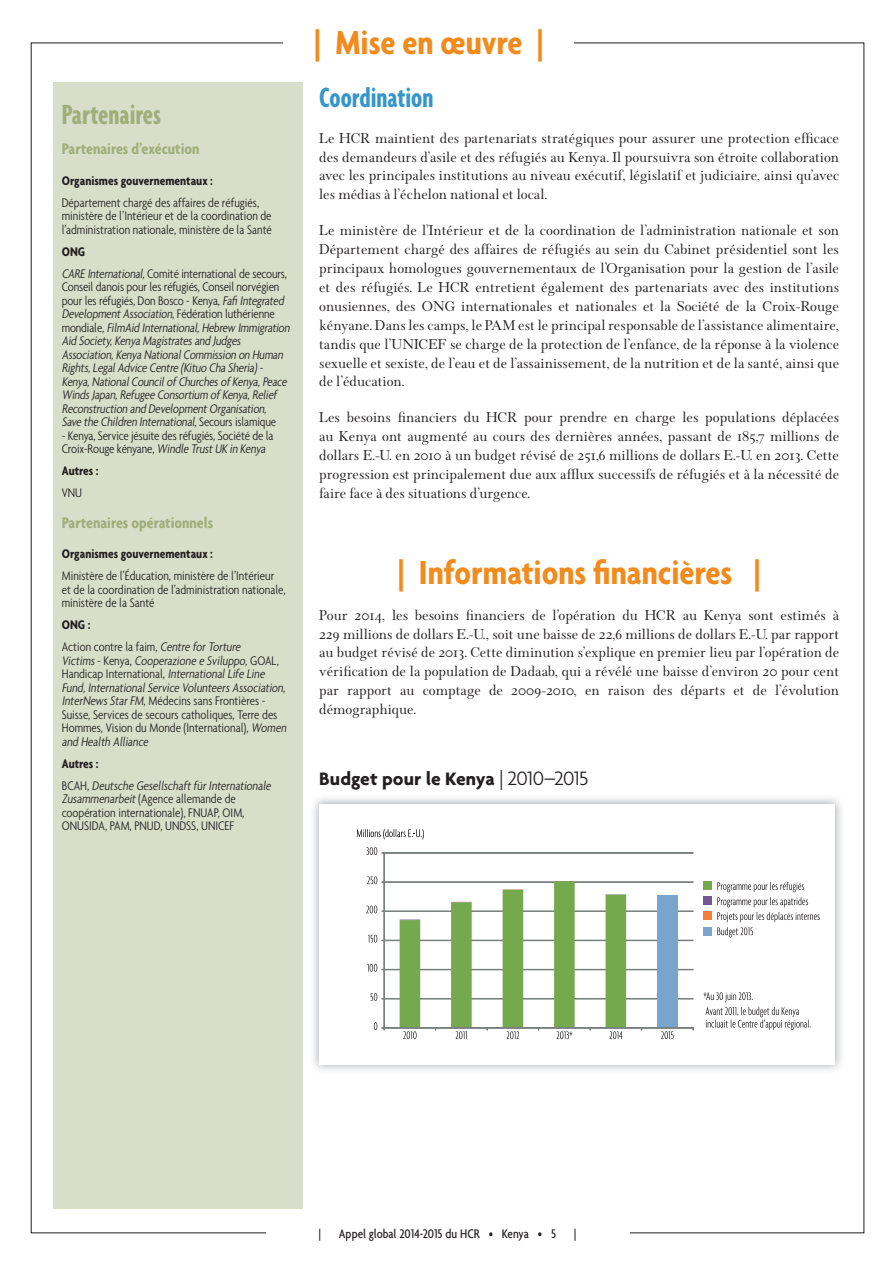
<style>
.page{position:relative;width:893px;height:1263px;background:#fff}
.page>*{position:absolute;margin:0;border:0;box-sizing:border-box;transform-origin:0 0}
.t1{font:700 condensed 36px "Agenda";color:#f28b1d}
.t2{font:700 extra-condensed 30px "Agenda";color:#3695ca}
.t3{font:700 extra-condensed 30px "Agenda";color:#9fae7a}
.t4{font:700 19.5px "Agenda";color:#231f20}
.t5{font:700 condensed 16.5px "Agenda";color:#9fae7a}
.t6{font:15.75px/18.9px "Wessex";color:#231f20;text-align:justify}
.t7{font:300 condensed 13.5px/13.5px "Agenda";color:#231f20}
.t8{font:italic 300 condensed 13.5px/13.5px "Agenda";letter-spacing:-.03em;color:#231f20}
.t9{font:700 condensed 13.5px "Agenda";color:#231f20}
.t10{font:500 condensed 13.5px "Agenda";letter-spacing:-.005em;color:#231f20}
.s1{font-weight:700}
.s2{font-style:italic}
.s3{font-style:normal}
.s4{font-weight:700;font-style:normal}
.s5{font-weight:300;font-size:21px}
</style>
<div class="page">
<div style="left:384px;top:853px;width:309px;height:1px;border:1px solid #7a7f80"></div>
<div style="left:384px;top:882px;width:309px;height:1px;border:1px solid #7a7f80"></div>
<div style="left:384px;top:911px;width:309px;height:1px;border:1px solid #7a7f80"></div>
<div style="left:384px;top:940px;width:309px;height:1px;border:1px solid #7a7f80"></div>
<div style="left:384px;top:969px;width:309px;height:1px;border:1px solid #7a7f80"></div>
<div style="left:384px;top:998px;width:309px;height:1px;border:1px solid #7a7f80"></div>
<div style="left:657px;top:895px;width:21px;height:133px;background:#79a5cc"></div>
<div style="left:384px;top:853px;width:1px;height:175px;border:1px solid #7a7f80"></div>
<div style="left:384px;top:1028px;width:309px;height:1px;border:1px solid #7a7f80"></div>
<svg style="left:374px;top:1022px;width:11px;height:8px"></svg>
<svg style="left:371px;top:993px;width:13px;height:8px"></svg>
<svg style="left:367px;top:964px;width:17px;height:8px"></svg>
<svg style="left:368px;top:935px;width:16px;height:7px"></svg>
<svg style="left:366px;top:905px;width:18px;height:8px"></svg>
<svg style="left:367px;top:876px;width:17px;height:8px"></svg>
<svg style="left:366px;top:847px;width:18px;height:8px"></svg>
<svg style="left:400px;top:881px;width:226px;height:158px"></svg>
<svg style="left:661px;top:1031px;width:13px;height:8px"></svg>
<svg style="left:357px;top:829px;width:67px;height:10px"></svg>
<div style="left:703px;top:927px;width:9px;height:8px;background:#79a5cc"></div>
<div style="left:703px;top:881px;width:9px;height:9px;background:#74a94e"></div>
<div style="left:703px;top:897px;width:9px;height:8px;background:#745695"></div>
<div style="left:703px;top:912px;width:9px;height:8px;background:#f47f38"></div>
<svg style="left:717px;top:882px;width:103px;height:55px"></svg>
<svg style="left:704px;top:992px;width:107px;height:38px"></svg>
<div style="left:53px;top:83px;width:250px;height:1126px;background:#d8dec9"></div>
<h2 class="t3" style="left:62px;top:97px;width:101px">Partenaires</h2>
<p class="t5" style="left:62px;top:139px;width:139px">Partenaires d’exécution</p>
<p class="t9" style="left:62px;top:172px;width:153px">Organismes gouvernementaux :</p>
<p class="t7" style="left:62px;top:195px;width:212px">Département chargé des affaires de réfugiés, ministère de l’Intérieur et de la coordination de l’administration nationale, ministère de la Santé</p>
<p class="t7" style="left:62px;top:240px;width:227px;line-height:22px"><span class="s1">ONG<br></span><span class="s2">CARE International,</span>Comité international de secours,</p>
<p class="t8" style="left:62px;top:280px;width:232px"><span class="s3">Conseil danois pour les réfugiés, Conseil norvégien pour les réfugiés, Don Bosco - Kenya,</span> FafiIntegrated DevelopmentAssociation<span class="s3">, F é d é rat i o n l u t h é r i e n n e<br>m o n d i a l e ,</span> FilmAid International,Hebrew Immigration Aid Society,Kenya Magistratesand J udges Association,Kenya NationalCommission on Human Rights,LegalAdvice Centre (Kituo Cha Sheria)- Kenya,NationalCouncilof Churchesof Kenya,Peace WindsJapan,Refugee Consortium of Kenya,Relief Reconstruction and DevelopmentOrganisation, Save the Children International<span class="s3">, S e c o u r s i s l a m i q u e</span></p>
<p class="t7" style="left:62px;top:428px;width:213px">- Kenya, Service jésuite des réfugiés, Société de la<br>Croix-Rouge kényane, <span class="s2">Windle TrustUK in Kenya</span></p>
<p class="t9" style="left:62px;top:463px;width:38px">Autres :</p>
<p class="t7" style="left:62px;top:486px;width:22px">VNU</p>
<p class="t5" style="left:62px;top:513px;width:153px">Partenaires opérationnels</p>
<p class="t9" style="left:62px;top:546px;width:153px">Organismes gouvernementaux :</p>
<p class="t7" style="left:62px;top:569px;width:225px">Ministère de l’Éducation, ministère de l’Intérieur et de la coordination de l’administration nationale, ministère de la Santé</p>
<p class="t7" style="left:62px;top:614px;width:182px;line-height:22px"><span class="s1">ONG :<br></span>Action contre la faim, <span class="s2">Centre forTorture</span></p>
<p class="t7" style="left:62px;top:653px;width:228px"><span class="s2">Victims</span>- Ke n ya , <span class="s2">Cooperazione e Sviluppo</span>, G OA L , Handicap International, <span class="s2">InternationalLife Line Fund,InternationalService VolunteersAssociation</span>, <span class="s2">InterNewsStarFM</span>, Médecins sans Frontières - Suisse, Services de secours catholiques, Terre des Hommes, Vision du Monde (International), <span class="s2">Women and Health Alliance</span></p>
<p class="t8" style="left:62px;top:752px;width:213px;line-height:22px"><span class="s4">Autres :<br></span><span class="s3">B C A H ,</span> Deutsche GesellschaftfürInternationale</p>
<p class="t7" style="left:62px;top:792px;width:184px"><span class="s2">Zusammenarbeit</span>(Agence allemande de coopération internationale), FNUAP, OIM,<br>ONUSIDA, PAM, PNUD, UNDSS, UNICEF</p>
<h1 class="t1" style="left:314px;top:21px;width:232px">| Mise en œuvre |</h1>
<h2 class="t2" style="left:319px;top:80px;width:116px">Coordination</h2>
<p class="t6" style="left:319px;top:129px;width:522px">Le HCR maintient des partenariats stratégiques pour assurer une protection efficace des demandeurs d’asile et des réfugiés au Kenya. Il poursuivra son étroite collaboration avec les principales institutions au niveau exécutif, législatif et judiciaire, ainsi qu’avec les médias à l’échelon national et local.</p>
<p class="t6" style="left:319px;top:221px;width:522px">Le ministère de l’Intérieur et de la coordination de l’administration nationale et son Département chargé des affaires de réfugiés au sein du Cabinet présidentiel sont les principaux homologues gouvernementaux de l’Organisation pour la gestion de l’asile et des réfugiés. Le HCR entretient également des partenariats avec des institutions onusiennes, des ONG internationales et nationales et la Société de la Croix-Rouge kényane. Dans les camps, le PAM est le principal responsable de l’assistance alimentaire, tandis que l’UNICEF se charge de la protection de l’enfance, de la réponse à la violence sexuelle et sexiste, de l’eau et de l’assainissement, de la nutrition et de la santé, ainsi que de l’éducation.</p>
<p class="t6" style="left:319px;top:408px;width:522px">Les besoins financiers du HCR pour prendre en charge les populations déplacées au Kenya ont augmenté au cours des dernières années, passant de 185,7 millions de dollars E.-U. en 2010 à un budget révisé de 251,6 millions de dollars E.-U. en 2013. Cette progression est principalement due aux afflux successifs de réfugiés et à la nécessité de faire face à des situations d’urgence.</p>
<h1 class="t1" style="left:398px;top:551px;width:365px">| Informations financières |</h1>
<p class="t6" style="left:319px;top:605px;width:522px">Pour 2014, les besoins financiers de l’opération du HCR au Kenya sont estimés à 229 millions de dollars E.-U., soit une baisse de 22,6 millions de dollars E.-U. par rapport au budget révisé de 2013. Cette diminution s’explique en premier lieu par l’opération de vérification de la population de Dadaab, qui a révélé une baisse d’environ 20 pour cent par rapport au comptage de 2009-2010, en raison des départs et de l’évolution démographique.</p>
<p class="t4" style="left:319px;top:766px;width:271px">Budget pour le Kenya <span class="s5">| 2010–2015</span></p>
<p class="t10" style="left:318px;top:1225px;width:4px">|</p>
<p class="t10" style="left:339px;top:1225px;width:219px">Appel global 2014-2015 du HCR • Kenya • 5</p>
<p class="t10" style="left:574px;top:1225px;width:4px">|</p>
</div>
